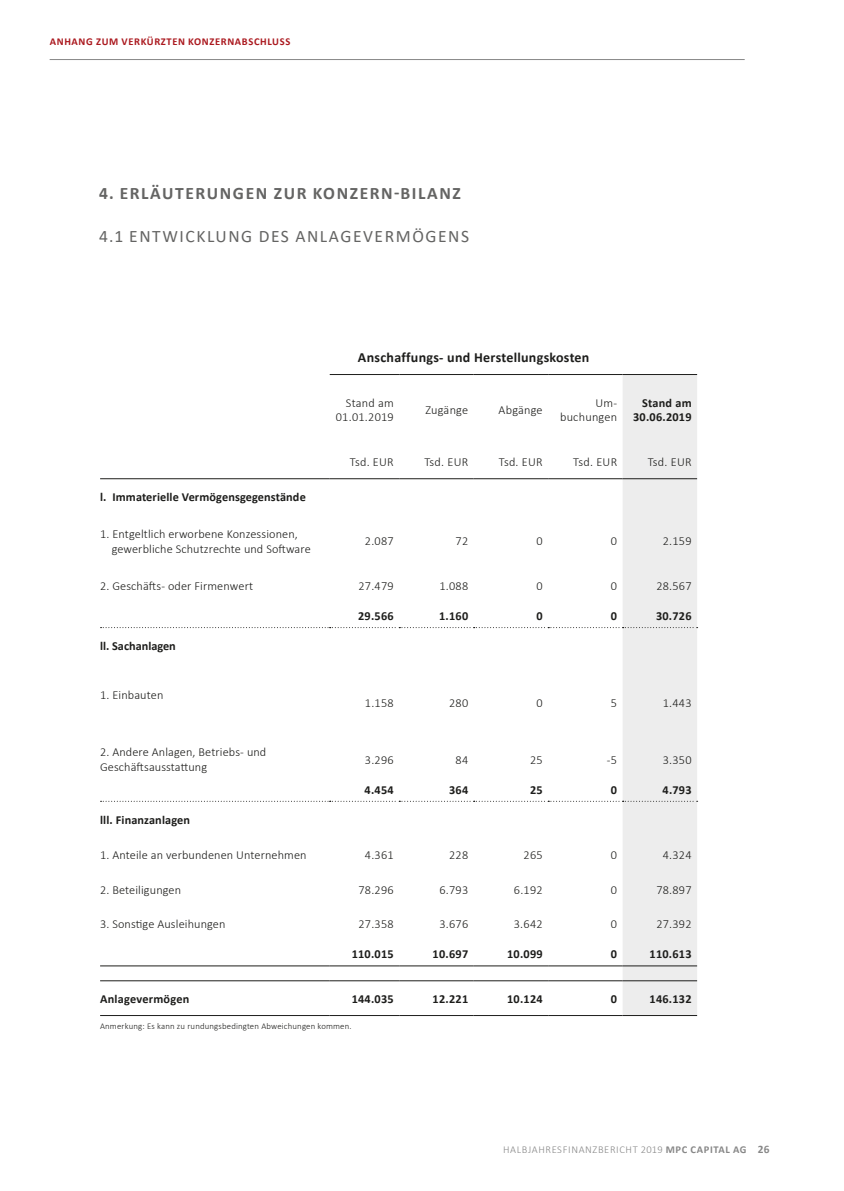
<style>
.page{position:relative;width:844px;height:1191px;background:#fff}
.page>*{position:absolute;margin:0;border:0;box-sizing:border-box;transform-origin:0 0}
.t1{font:700 17.5px "Calibri";letter-spacing:.09em;color:#646463}
.t2{font:17.5px "Calibri";letter-spacing:.09em;color:#646463}
.t3{font:700 14px "Calibri";letter-spacing:.02em;color:#1d1d1b}
.t4{font:300 12.25px/14.7px "Calibri";letter-spacing:.01em;color:#1d1d1b;text-align:right}
.t5{font:700 12.25px/14.7px "Calibri";letter-spacing:.02em;color:#1d1d1b;text-align:right}
.t6{font:700 12.25px "Calibri";color:#1d1d1b}
.t7{font:300 10.5px "Calibri";letter-spacing:.06em;color:#878787}
.t8{font:700 10.5px "Calibri";letter-spacing:.06em;color:#ab191f}
.t9{font:300 8.75px "Calibri";letter-spacing:.02em;color:#1d1d1b}
.s1{font-weight:700}
.s2{font-weight:700;font-size:11.38px}
</style>
<div class="page">
<hr style="left:50px;top:59px;width:694px;height:1px;background:#878787">
<div style="left:622px;top:375px;width:75px;height:640px;background:#ededed"></div>
<svg style="left:100px;top:627px;width:597px;height:1px"></svg>
<svg style="left:100px;top:801px;width:597px;height:1px"></svg>
<hr style="left:100px;top:478px;width:229px;height:1px;background:#1d1d1b">
<hr style="left:329px;top:478px;width:70px;height:1px;background:#1d1d1b">
<hr style="left:399px;top:478px;width:74px;height:1px;background:#1d1d1b">
<hr style="left:473px;top:478px;width:75px;height:1px;background:#1d1d1b">
<hr style="left:548px;top:478px;width:74px;height:1px;background:#1d1d1b">
<hr style="left:622px;top:478px;width:75px;height:1px;background:#1d1d1b">
<hr style="left:100px;top:1015px;width:229px;height:1px;background:#1d1d1b">
<hr style="left:329px;top:1015px;width:70px;height:1px;background:#1d1d1b">
<hr style="left:399px;top:1015px;width:74px;height:1px;background:#1d1d1b">
<hr style="left:473px;top:1015px;width:75px;height:1px;background:#1d1d1b">
<hr style="left:548px;top:1015px;width:74px;height:1px;background:#1d1d1b">
<hr style="left:622px;top:1015px;width:75px;height:1px;background:#1d1d1b">
<hr style="left:329px;top:374px;width:70px;height:1px;background:#1d1d1b">
<hr style="left:399px;top:374px;width:74px;height:1px;background:#1d1d1b">
<hr style="left:473px;top:374px;width:75px;height:1px;background:#1d1d1b">
<hr style="left:548px;top:374px;width:74px;height:1px;background:#1d1d1b">
<hr style="left:622px;top:374px;width:75px;height:1px;background:#1d1d1b">
<hr style="left:100px;top:965px;width:229px;height:1px;background:#1d1d1b">
<hr style="left:329px;top:965px;width:70px;height:1px;background:#1d1d1b">
<hr style="left:399px;top:965px;width:74px;height:1px;background:#1d1d1b">
<hr style="left:473px;top:965px;width:75px;height:1px;background:#1d1d1b">
<hr style="left:548px;top:965px;width:74px;height:1px;background:#1d1d1b">
<hr style="left:622px;top:965px;width:75px;height:1px;background:#1d1d1b">
<hr style="left:100px;top:980px;width:229px;height:1px;background:#1d1d1b">
<hr style="left:329px;top:980px;width:70px;height:1px;background:#1d1d1b">
<hr style="left:399px;top:980px;width:74px;height:1px;background:#1d1d1b">
<hr style="left:473px;top:980px;width:75px;height:1px;background:#1d1d1b">
<hr style="left:548px;top:980px;width:74px;height:1px;background:#1d1d1b">
<hr style="left:622px;top:980px;width:75px;height:1px;background:#1d1d1b">
<p class="t8" style="left:50px;top:34px;width:242px">ANHANG ZUM VERKÜRZTEN KONZERNABSCHLUSS</p>
<h1 class="t1" style="left:99px;top:180px;width:363px">4. ERLÄUTERUNGEN ZUR KONZERN-BILANZ</h1>
<h1 class="t2" style="left:99px;top:224px;width:371px">4.1 ENTWICKLUNG DES ANLAGEVERMÖGENS</h1>
<p class="t3" style="left:358px;top:348px;width:233px">Anschaffungs- und Herstellungskosten</p>
<p class="t4" style="left:336px;top:395px;width:59px">Stand am<br>01.01.2019</p>
<p class="t4" style="left:425px;top:402px;width:44px">Zugänge</p>
<p class="t4" style="left:498px;top:402px;width:46px">Abgänge</p>
<p class="t4" style="left:560px;top:395px;width:59px">Um&shy;buchungen</p>
<p class="t5" style="left:633px;top:395px;width:60px">Stand am<br>30.06.2019</p>
<p class="t4" style="left:350px;top:454px;width:45px">Tsd. EUR</p>
<p class="t4" style="left:424px;top:454px;width:45px">Tsd. EUR</p>
<p class="t4" style="left:498px;top:454px;width:45px">Tsd. EUR</p>
<p class="t4" style="left:573px;top:454px;width:45px">Tsd. EUR</p>
<p class="t4" style="left:647px;top:454px;width:45px">Tsd. EUR</p>
<p class="t5" style="left:100px;top:489px;width:207px">l. Immaterielle Vermögensgegenstände</p>
<p class="t4" style="left:112px;top:526px;width:200px;text-align:left;text-indent:-12px">1. Entgeltlich erworbene Konzessionen, gewerbliche Schutzrechte und Software</p>
<p class="t4" style="left:365px;top:534px;width:30px">2.087</p>
<p class="t4" style="left:455px;top:534px;width:14px">72</p>
<p class="t4" style="left:536px;top:534px;width:8px">0</p>
<p class="t4" style="left:610px;top:534px;width:8px">0</p>
<p class="t4" style="left:662px;top:534px;width:30px">2.159</p>
<p class="t4" style="left:100px;top:578px;width:154px">2. Geschäfts- oder Firmenwert</p>
<p class="t4" style="left:358px;top:578px;width:37px">27.479</p>
<p class="t4" style="left:439px;top:578px;width:30px">1.088</p>
<p class="t4" style="left:536px;top:578px;width:8px">0</p>
<p class="t4" style="left:610px;top:578px;width:8px">0</p>
<p class="t4" style="left:656px;top:578px;width:37px">28.567</p>
<p class="t5" style="left:358px;top:608px;width:37px">29.566</p>
<p class="t5" style="left:439px;top:608px;width:31px">1.160</p>
<p class="t5" style="left:536px;top:608px;width:8px">0</p>
<p class="t5" style="left:610px;top:608px;width:8px">0</p>
<p class="t5" style="left:656px;top:608px;width:37px">30.726</p>
<p class="t6" style="left:100px;top:637px;width:77px">ll. Sachanlagen</p>
<p class="t4" style="left:100px;top:688px;width:65px">1. Einbauten</p>
<p class="t4" style="left:365px;top:695px;width:30px">1.158</p>
<p class="t4" style="left:449px;top:695px;width:21px">280</p>
<p class="t4" style="left:536px;top:695px;width:8px">0</p>
<p class="t4" style="left:610px;top:695px;width:8px">5</p>
<p class="t4" style="left:662px;top:695px;width:30px">1.443</p>
<p class="t4" style="left:100px;top:745px;width:168px;text-align:left">2. Andere Anlagen, Betriebs- und<br>Geschäftsausstattung</p>
<p class="t4" style="left:365px;top:752px;width:30px">3.296</p>
<p class="t4" style="left:455px;top:752px;width:14px">84</p>
<p class="t4" style="left:530px;top:752px;width:14px">25</p>
<p class="t4" style="left:606px;top:752px;width:12px">-5</p>
<p class="t4" style="left:662px;top:752px;width:30px">3.350</p>
<p class="t5" style="left:364px;top:782px;width:31px">4.454</p>
<p class="t5" style="left:449px;top:782px;width:21px">364</p>
<p class="t5" style="left:530px;top:782px;width:14px">25</p>
<p class="t5" style="left:610px;top:782px;width:8px">0</p>
<p class="t5" style="left:662px;top:782px;width:31px">4.793</p>
<p class="t5" style="left:100px;top:812px;width:91px">lll. Finanzanlagen</p>
<p class="t4" style="left:100px;top:847px;width:208px">1. Anteile an verbundenen Unternehmen</p>
<p class="t4" style="left:365px;top:847px;width:30px">4.361</p>
<p class="t4" style="left:449px;top:847px;width:21px">228</p>
<p class="t4" style="left:523px;top:847px;width:21px">265</p>
<p class="t4" style="left:610px;top:847px;width:8px">0</p>
<p class="t4" style="left:662px;top:847px;width:30px">4.324</p>
<p class="t4" style="left:100px;top:882px;width:82px">2. Beteiligungen</p>
<p class="t4" style="left:358px;top:882px;width:37px">78.296</p>
<p class="t4" style="left:439px;top:882px;width:30px">6.793</p>
<p class="t4" style="left:513px;top:882px;width:30px">6.192</p>
<p class="t4" style="left:610px;top:882px;width:8px">0</p>
<p class="t4" style="left:656px;top:882px;width:37px">78.897</p>
<p class="t4" style="left:100px;top:916px;width:127px">3. Sonstige Ausleihungen</p>
<p class="t4" style="left:358px;top:916px;width:37px">27.358</p>
<p class="t4" style="left:439px;top:916px;width:30px">3.676</p>
<p class="t4" style="left:513px;top:916px;width:30px">3.642</p>
<p class="t4" style="left:610px;top:916px;width:8px">0</p>
<p class="t4" style="left:656px;top:916px;width:37px">27.392</p>
<p class="t5" style="left:351px;top:946px;width:44px">110.015</p>
<p class="t5" style="left:432px;top:946px;width:37px">10.697</p>
<p class="t5" style="left:507px;top:946px;width:37px">10.099</p>
<p class="t5" style="left:610px;top:946px;width:8px">0</p>
<p class="t5" style="left:649px;top:946px;width:44px">110.613</p>
<p class="t5" style="left:100px;top:991px;width:91px">Anlagevermögen</p>
<p class="t5" style="left:351px;top:991px;width:44px">144.035</p>
<p class="t5" style="left:432px;top:991px;width:37px">12.221</p>
<p class="t5" style="left:507px;top:991px;width:37px">10.124</p>
<p class="t5" style="left:610px;top:991px;width:8px">0</p>
<p class="t5" style="left:649px;top:991px;width:44px">146.132</p>
<p class="t9" style="left:100px;top:1020px;width:253px">Anmerkung: Es kann zu rundungsbedingten Abweichungen kommen.</p>
<p class="t7" style="left:503px;top:1143px;width:268px">HALBJAHRESFINANZBERICHT 2019 <span class="s1">MPC CAPITAL AG</span> <span class="s2">26</span></p>
</div>
